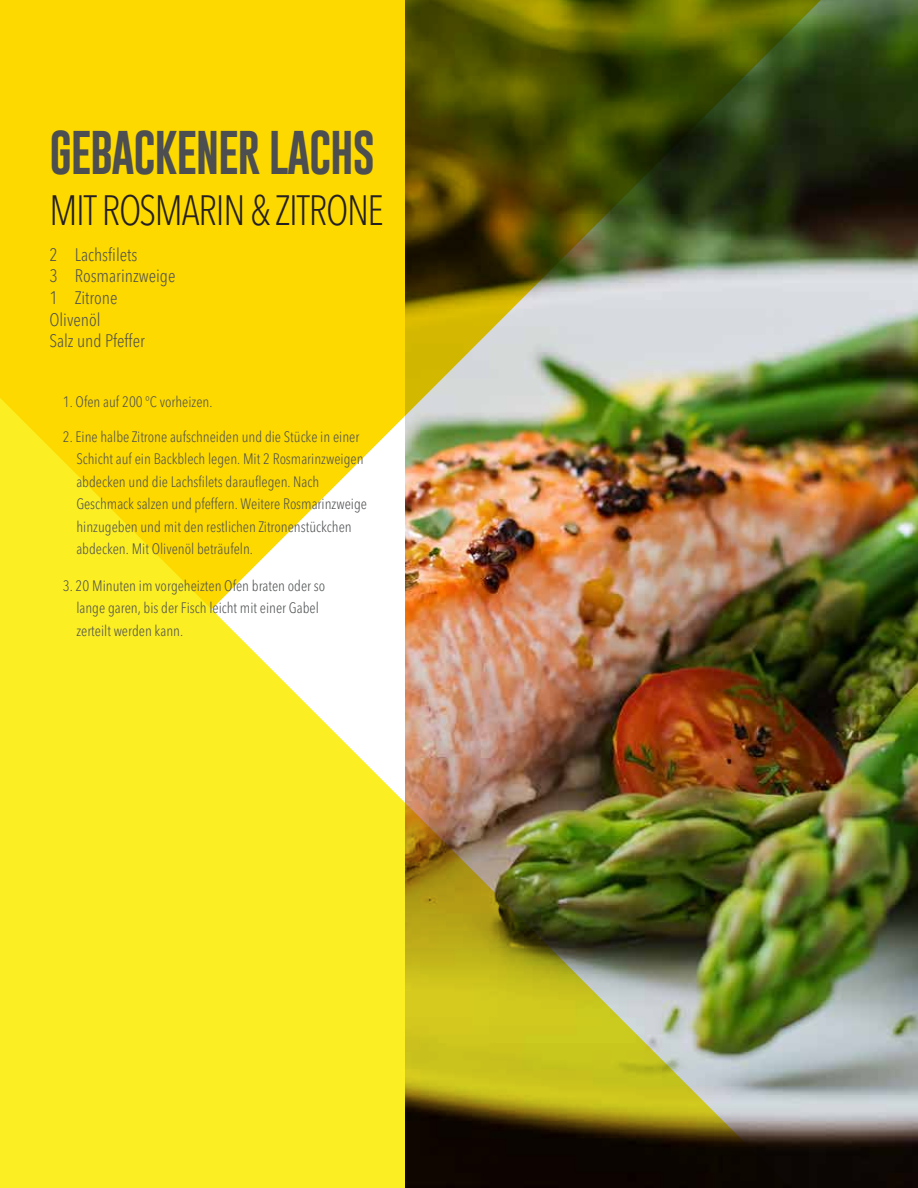
<style>
.page{position:relative;width:918px;height:1188px;background:#fff}
.page>*{position:absolute;margin:0;border:0;box-sizing:border-box;transform-origin:0 0}
.t1{font:45px "Gobold";letter-spacing:-.03em;color:#4c4e50}
.t2{font:300 condensed 42px "Avenir Next LT Pro";letter-spacing:-.03em;color:#241f21;scale:.95 1}
.t3{font:300 condensed 18px/21.6px "Avenir Next LT Pro";color:#4c4e50}
.t4{font:300 condensed 15px/22.5px "Avenir Next LT Pro";color:#4c4e50}
</style>
<div class="page">
<img style="left:0;top:0;width:918px;height:1188px">
<h1 class="t1" style="left:49px;top:124px;width:327px">GEBACKENER LACHS</h1>
<h2 class="t2" style="left:49px;top:185px;width:354px">MIT ROSMARIN &amp; ZITRONE</h2>
<p class="t3" style="left:49px;top:244px;width:128px">2 Lachsfilets<br>3 Rosmarinzweige<br>1 Zitrone<br>Olivenöl<br>Salz und Pfeffer</p>
<p class="t4" style="left:63px;top:391px;width:151px">1. Ofen auf 200 °C vorheizen.</p>
<p class="t4" style="left:76px;top:425px;width:292px;text-indent:-14px">2. Eine halbe Zitrone aufschneiden und die Stücke in einer Schicht auf ein Backblech legen. Mit 2 Rosmarinzweigen abdecken und die Lachsfilets darauflegen. Nach Geschmack salzen und pfeffern. Weitere Rosmarinzweige hinzugeben und mit den restlichen Zitronenstückchen abdecken. Mit Olivenöl beträufeln.</p>
<p class="t4" style="left:76px;top:574px;width:250px;text-indent:-14px">3. 20 Minuten im vorgeheizten Ofen braten oder so lange garen, bis der Fisch leicht mit einer Gabel zerteilt werden kann.</p>
</div>
